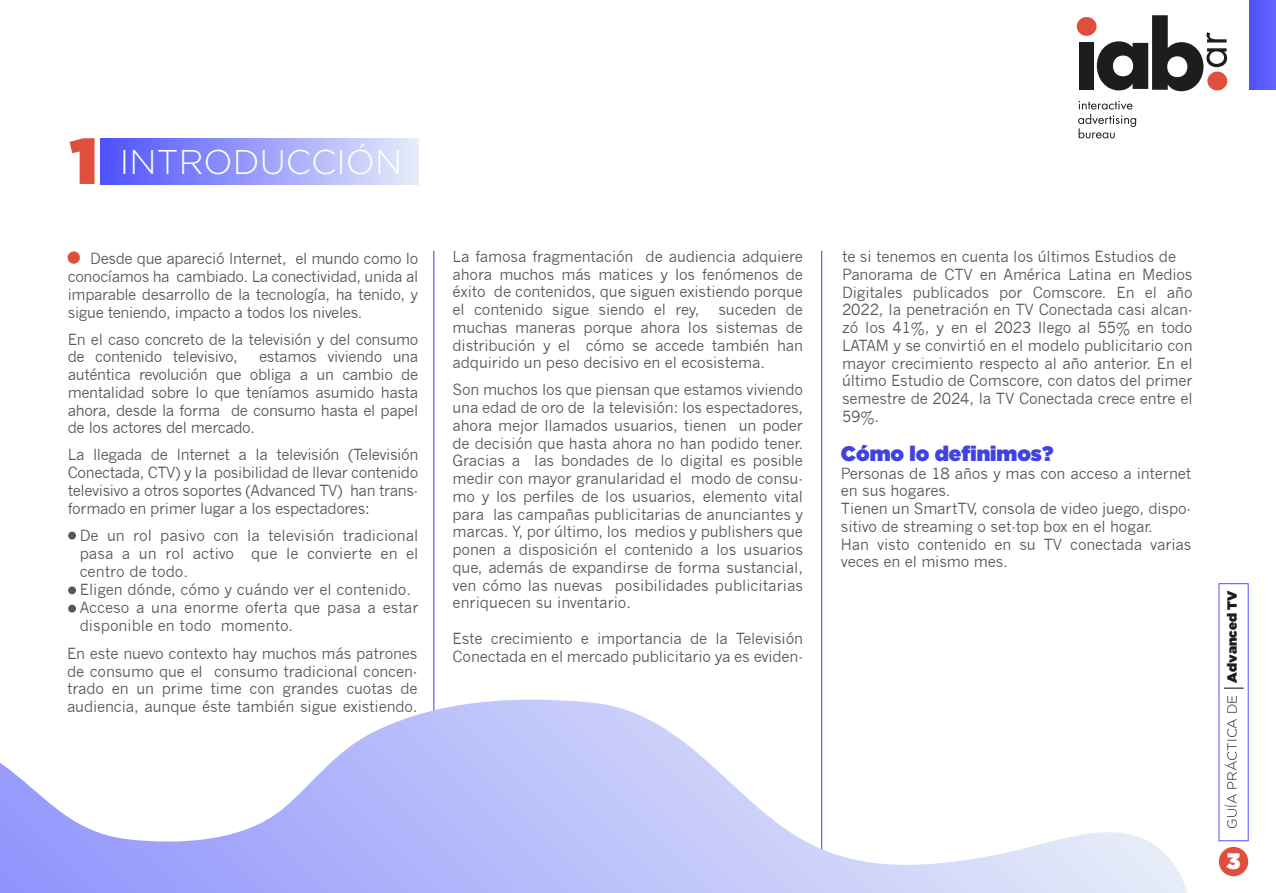
<style>
.page{position:relative;width:1276px;height:893px;background:#fff}
.page>*{position:absolute;margin:0;border:0;box-sizing:border-box;transform-origin:0 0}
.t1{font:900 64.8px "Gotham";color:#df4f3b}
.t2{font:300 34.35px "Gotham";color:#fff}
.t3{font:900 32.4px "Gotham";color:#df4f3b}
.t4{font:900 22.35px "Gotham";color:#fff}
.t5{font:900 21px "Gotham";color:#4042e2}
.t6{font:15px/17.7px "News Gothic";letter-spacing:-.01em;color:#575756;text-align:justify}
.t7{font:300 13.35px "Gotham";color:#1d1d1b}
.s1{font-weight:900}
</style>
<div class="page">
<div style="left:1218px;top:847px;width:30px;height:29px;background:#df4f3b;border-radius:50%"></div>
<svg style="left:1223px;top:688px;width:20px;height:1px"></svg>
<div style="left:1079px;top:43px;width:15px;height:47px;background:#1d1d1b"></div>
<div style="left:1076px;top:17px;width:20px;height:19px;background:#df4f3b;border-radius:50%"></div>
<svg style="left:1096px;top:15px;width:131px;height:76px"></svg>
<svg style="left:1078px;top:101px;width:58px;height:37px"></svg>
<div style="left:1249px;top:0;width:27px;height:89px;background:#595cff"></div>
<div style="left:101px;top:138px;width:317px;height:46px;background:linear-gradient(to right,#4f52ff,#e6ecf8)"></div>
<hr style="left:433px;top:251px;width:1px;height:464px;background:#4f52ff">
<hr style="left:821px;top:251px;width:1px;height:611px;background:#4f52ff">
<svg style="left:0;top:700px;width:1187px;height:193px"></svg>
<div style="left:68px;top:532px;width:8px;height:7px;background:#575756;border-radius:50%"></div>
<div style="left:68px;top:586px;width:8px;height:8px;background:#575756;border-radius:50%"></div>
<div style="left:68px;top:605px;width:8px;height:8px;background:#575756;border-radius:50%"></div>
<h1 class="t1" style="left:70px;top:115px;width:29px">1</h1>
<h2 class="t2" style="left:120px;top:140px;width:284px">INTRODUCCIÓN</h2>
<h3 class="t3" style="left:66px;top:234px;width:18px">•</h3>
<p class="t6" style="left:68px;top:250px;width:352px;text-indent:22px">Desde que apareció Internet, el mundo como lo conocíamos ha cambiado. La conectividad, unida al imparable desarrollo de la tecnología, ha tenido, y sigue teniendo, impacto a todos los niveles.</p>
<p class="t6" style="left:68px;top:330px;width:352px">En el caso concreto de la televisión y del consumo de contenido televisivo,</p>
<p class="t6" style="left:68px;top:348px;width:352px;text-indent:191px">estamos viviendo una auténtica revolución que obliga a un cambio de mentalidad sobre lo que teníamos asumido hasta ahora, desde la forma de consumo hasta el papel de los actores del mercado.</p>
<p class="t6" style="left:68px;top:446px;width:352px">La llegada de Internet a la televisión (Televisión Conectada, CTV) y la posibilidad de llevar contenido televisivo a otros soportes (Advanced TV) han trans&shy;formado en primer lugar a los espectadores:</p>
<p class="t6" style="left:80px;top:527px;width:340px;text-align:left">De un rol pasivo con la televisión tradicional pasa a un rol activo que le convierte en el centro de todo.<br>Eligen dónde, cómo y cuándo ver el contenido.<br>Acceso a una enorme oferta que pasa a estar disponible en todo momento.</p>
<p class="t6" style="left:67px;top:644px;width:352px">En este nuevo contexto hay muchos más patrones de consumo que el consumo tradicional concen&shy;trado en un prime time con grandes cuotas de audiencia, aunque éste también sigue existiendo.</p>
<p class="t6" style="left:452px;top:248px;width:352px">La famosa fragmentación de audiencia adquiere ahora muchos más matices y los fenómenos de éxito de contenidos, que siguen existiendo porque el contenido sigue siendo el rey,</p>
<p class="t6" style="left:452px;top:301px;width:352px;text-indent:266px">suceden de muchas maneras porque ahora los sistemas de distribución y el cómo se accede también han adquirido un peso decisivo en el ecosistema.</p>
<p class="t6" style="left:452px;top:381px;width:352px">Son muchos los que piensan que estamos viviendo una edad de oro de la televisión: los espectadores, ahora mejor llamados usuarios, tienen un poder de decisión que hasta ahora no han podido tener.<br>Gracias a las bondades de lo digital es posible medir con mayor granularidad el modo de consu&shy;mo y los perfiles de los usuarios, elemento vital para las campañas publicitarias de anunciantes y marcas. Y, por último, los medios y publishers que ponen a disposición el contenido a los usuarios que, además de expandirse de forma sustancial, ven cómo las nuevas posibilidades publicitarias enriquecen su inventario.</p>
<p class="t6" style="left:452px;top:630px;width:352px">Este crecimiento e importancia de la Televisión<br>Conectada en el mercado publicitario ya es eviden-</p>
<p class="t6" style="left:842px;top:248px;width:352px;text-align:left">te si tenemos en cuenta los últimos Estudios de Panorama de CTV en América Latina en Medios Digitales publicados por Comscore. En el año 2022, la penetración en TV Conectada casi alcan&shy;zó los 41%, y en el 2023 llego al 55% en todo LATAM y se convirtió en el modelo publicitario con mayor crecimiento respecto al año anterior. En el último Estudio de Comscore, con datos del primer semestre de 2024, la TV Conectada crece entre el 59%.</p>
<h3 class="t5" style="left:841px;top:438px;width:214px">Cómo lo definimos?</h3>
<p class="t6" style="left:841px;top:464px;width:352px;text-align:left">Personas de 18 años y mas con acceso a internet en sus hogares.<br>Tienen un SmartTV, consola de video juego, dispo&shy;sitivo de streaming o set-top box en el hogar.<br>Han visto contenido en su TV conectada varias veces en el mismo mes.</p>
<p class="t7" style="left:1223px;top:828px;width:240px;rotate:-90deg">GUÍA PRÁCTICA DE <span class="s1">Advanced TV</span></p>
<h3 class="t4" style="left:1226px;top:845px;width:15px">3</h3>
</div>
